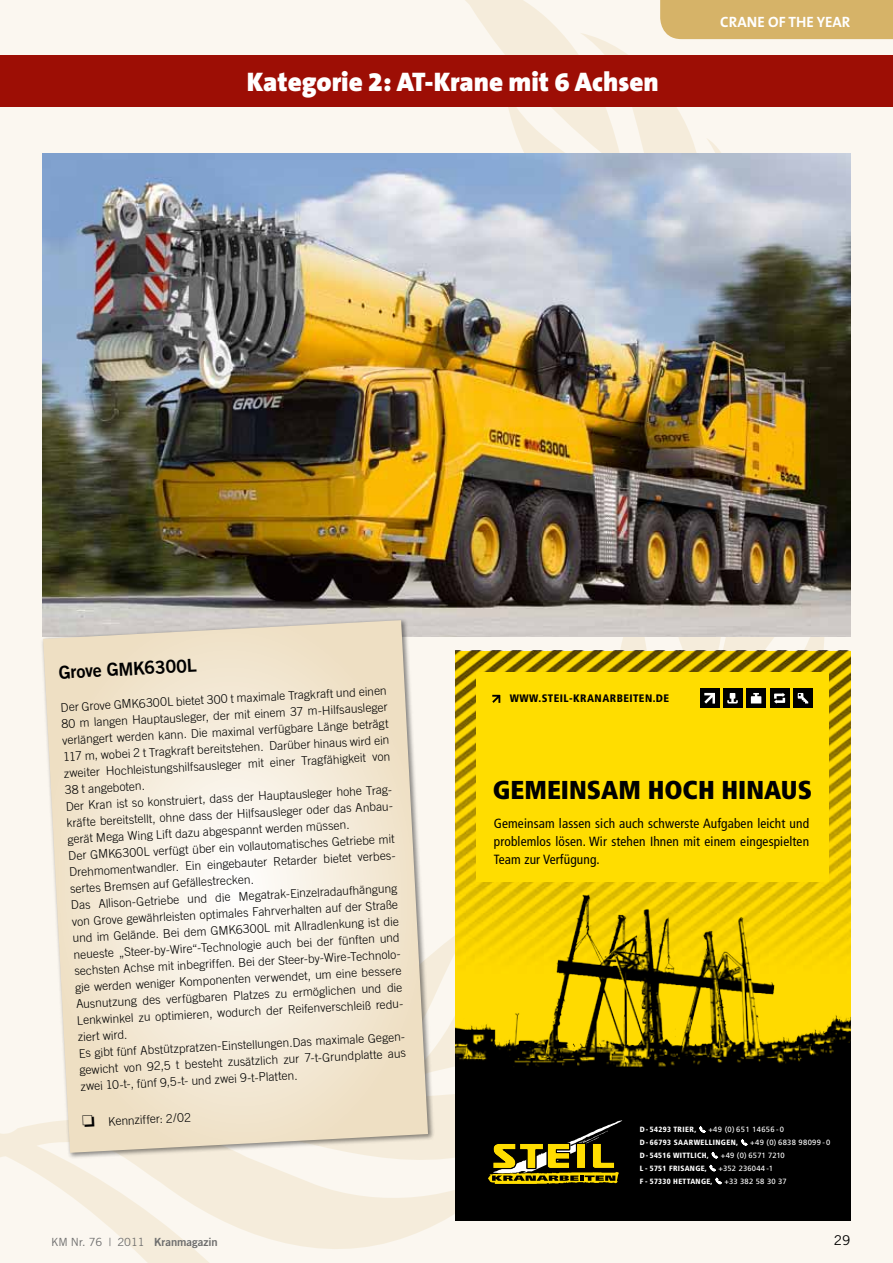
<style>
.page{position:relative;width:893px;height:1263px;background:#fbf7f0}
.page>*{position:absolute;margin:0;border:0;box-sizing:border-box;transform-origin:0 0}
.t1{font:900 27px "The Sans B9";color:#fff}
.t2{font:900 condensed 25.95px "Frutiger";color:#000}
.t3{font:18px "Trade Gothic Bold Two";color:#000}
.t4{font:700 15px "The Sans B7";color:#fff}
.t5{font:13.5px "Trade Gothic";color:#000}
.t6{font:condensed 13.35px/18px "Frutiger";letter-spacing:.01em;color:#000;text-align:justify}
.t7{font:300 12px/16.5px "Trade Gothic";color:#000}
.t8{font:11.25px "Trade Gothic";color:#6e6e6e}
.t9{font:900 condensed 10.8px "Frutiger";letter-spacing:.04em;color:#000}
.t10{font:900 condensed 7.65px/12.9px "Frutiger";letter-spacing:.04em;color:#fff}
.s1{font-weight:400;font-stretch:normal}
.s2{font-family:"Trade Gothic Bold Two"}
</style>
<div class="page">
<svg style="left:628px;top:39px;width:83px;height:114px"></svg>
<svg style="left:421px;top:0;width:207px;height:153px"></svg>
<svg style="left:0;top:1123px;width:514px;height:140px"></svg>
<svg style="left:193px;top:936px;width:262px;height:247px"></svg>
<svg style="left:565px;top:636px;width:261px;height:15px"></svg>
<div style="left:660px;top:0;width:233px;height:39px;background:#d6b368"></div>
<img style="left:43px;top:153px;width:807px;height:483px">
<div style="left:455px;top:1095px;width:395px;height:125px;background:#000"></div>
<svg style="left:488px;top:1120px;width:134px;height:64px"></svg>
<img style="left:455px;top:651px;width:395px;height:227px">
<svg style="left:699px;top:1126px;width:6px;height:7px"></svg>
<svg style="left:741px;top:1139px;width:6px;height:6px"></svg>
<svg style="left:712px;top:1152px;width:6px;height:6px"></svg>
<svg style="left:710px;top:1165px;width:6px;height:6px"></svg>
<svg style="left:716px;top:1178px;width:6px;height:6px"></svg>
<div style="left:476px;top:672px;width:353px;height:209px;background:#fd0"></div>
<div style="left:700px;top:688px;width:19px;height:20px;background:#000"></div>
<svg style="left:704px;top:693px;width:11px;height:11px"></svg>
<div style="left:723px;top:688px;width:19px;height:20px;background:#000"></div>
<svg style="left:727px;top:693px;width:11px;height:10px"></svg>
<div style="left:746px;top:688px;width:20px;height:20px;background:#000"></div>
<svg style="left:751px;top:693px;width:10px;height:10px"></svg>
<div style="left:793px;top:688px;width:20px;height:20px;background:#000"></div>
<svg style="left:798px;top:693px;width:10px;height:10px"></svg>
<div style="left:770px;top:688px;width:19px;height:20px;background:#000"></div>
<svg style="left:774px;top:693px;width:11px;height:11px"></svg>
<svg style="left:492px;top:695px;width:8px;height:8px"></svg>
<img style="left:455px;top:878px;width:395px;height:217px">
<div style="left:0;top:55px;width:893px;height:51px;background:#9d0e05"></div>
<div style="left:41px;top:618px;width:394px;height:541px;background:#000;opacity:.46"></div>
<svg style="left:43px;top:620px;width:385px;height:533px"></svg>
<h1 class="t1" style="left:247px;top:67px;width:413px">Kategorie 2: AT-Krane mit 6 Achsen</h1>
<p class="t4" style="left:720px;top:14px;width:19px">CRANE</p>
<p class="t4" style="left:768px;top:14px;width:30px">OF THE</p>
<p class="t4" style="left:817px;top:14px;width:18px">YEAR</p>
<h3 class="t3" style="left:58px;top:661px;width:140px;rotate:-3deg">Grove GMK6300L</h3>
<p class="t7" style="left:60px;top:699px;width:330px;rotate:-3deg">Der Grove GMK6300L bietet 300 t maximale Tragkraft und einen 80 m langen Hauptausleger, der mit einem 37 m-Hilfsausleger verlängert werden kann. Die maximal verfügbare Länge beträgt 117 m, wobei 2 t Tragkraft bereitstehen. Darüber hinaus wird ein zweiter Hochleistungshilfsausleger mit einer Tragfähigkeit von 38 t angeboten.<br>Der Kran ist so konstruiert, dass der Hauptausleger hohe Trag&shy;kräfte bereitstellt, ohne dass der Hilfsausleger oder das Anbau&shy;gerät Mega Wing Lift dazu abgespannt werden müssen.<br>Der GMK6300L verfügt über ein vollautomatisches Getriebe mit Drehmomentwandler. Ein eingebauter Retarder bietet verbes&shy;sertes Bremsen auf Gefällestrecken.<br>Das Allison-Getriebe und die Megatrak-Einzelradaufhängung von Grove gewährleisten optimales Fahrverhalten auf der Straße und im Gelände. Bei dem GMK6300L mit Allradlenkung ist die neueste „Steer-by-Wire“-Technologie auch bei der fünften und sechsten Achse mit inbegriffen. Bei der Steer-by-Wire-Technolo&shy;gie werden weniger Komponenten verwendet, um eine bessere Ausnutzung des verfügbaren Platzes zu ermöglichen und die Lenkwinkel zu optimieren, wodurch der Reifenverschleiß redu&shy;ziert wird.<br>Es gibt fünf Abstützpratzen-Einstellungen.Das maximale Gegen&shy;gewicht von 92,5 t besteht zusätzlich zur 7-t-Grundplatte aus zwei 10-t-, fünf 9,5-t- und zwei 9-t-Platten.</p>
<p class="t7" style="left:82px;top:1114px;width:110px;rotate:-3deg">❏ Kennziffer: 2/02</p>
<p class="t9" style="left:510px;top:692px;width:161px">WWW.STEIL-KRANARBEITEN.DE</p>
<h2 class="t2" style="left:493px;top:774px;width:321px">GEMEINSAM HOCH HINAUS</h2>
<p class="t6" style="left:494px;top:815px;width:317px">Gemeinsam lassen sich auch schwerste Aufgaben leicht und problemlos lösen. Wir stehen Ihnen mit einem eingespielten Team zur Verfügung.</p>
<p class="t10" style="left:640px;top:1123px;width:192px">D- 54293 TRIER, ✓ <span class="s1">+49 (0) 651 14656 - 0<br></span>D- 66793 SAARWELLINGEN, ✓ <span class="s1">+49 (0) 6838 98099 - 0<br></span>D- 54516 WITTLICH, ✓ <span class="s1">+49 (0) 6571 7210<br></span>L - 5751 FRISANGE, ✓ <span class="s1">+352 236044 -1<br></span>F - 57330 HETTANGE, ✓ <span class="s1">+33 382 58 30 37</span></p>
<p class="t8" style="left:51px;top:1235px;width:168px">KM Nr. 76 | 2011 <span class="s2">Kranmagazin</span></p>
<p class="t5" style="left:834px;top:1232px;width:18px">29</p>
</div>
